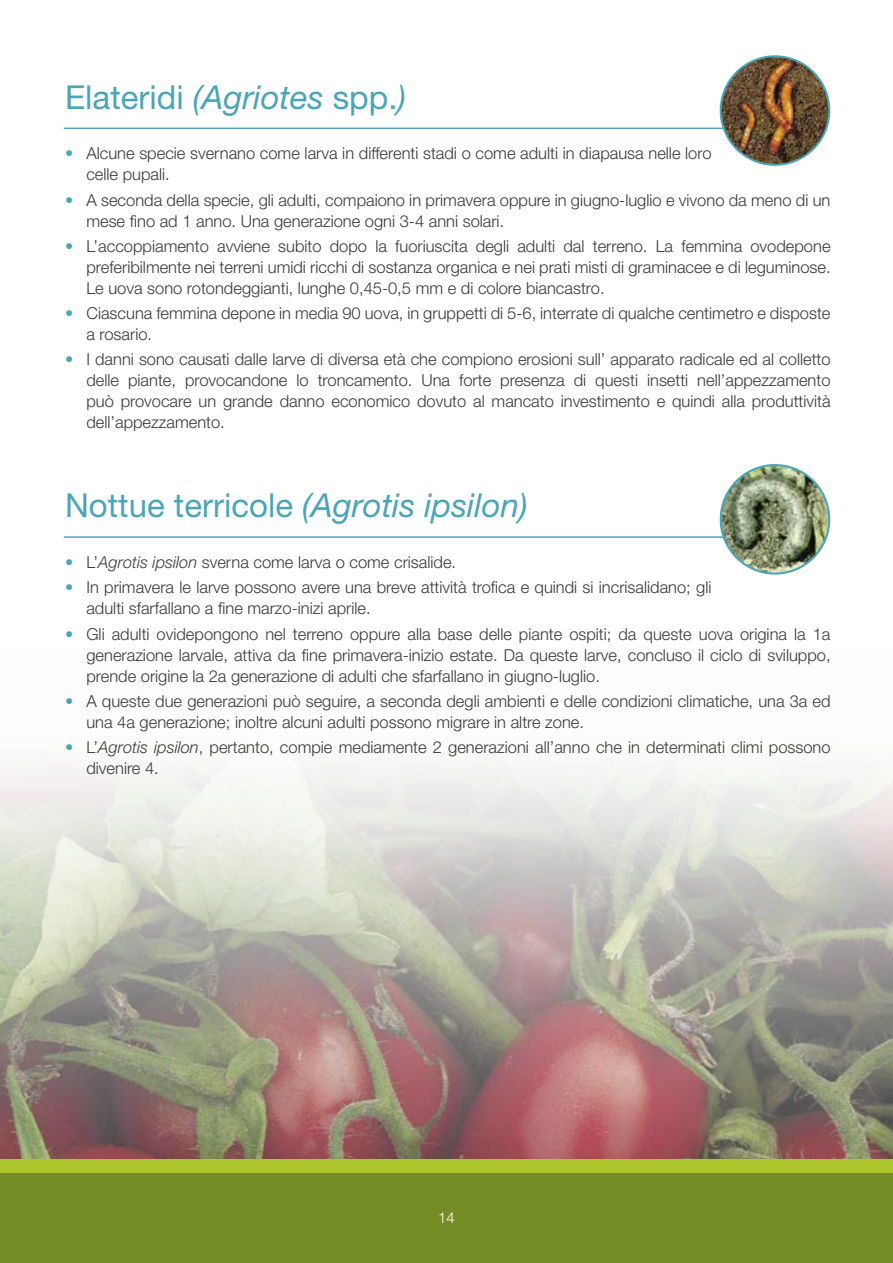
<style>
.page{position:relative;width:893px;height:1263px;background:#fff}
.page>*{position:absolute;margin:0;border:0;box-sizing:border-box;transform-origin:0 0}
.t1{font:italic 33px "Helvetica Neue LT Std";color:#4ba4b7}
.t2{font:33px "Helvetica Neue LT Std";color:#4ba4b7}
.t3{font:300 16.5px/21px "Helvetica Neue LT Std";color:#393939}
.t4{font:300 15px "Helvetica Neue LT Std";color:#fff}
.s1{font-style:italic}
.s2{color:#4ba4b7}
.s3{font-style:normal}
</style>
<div class="page">
<img style="left:0;top:764px;width:893px;height:395px">
<div style="left:0;top:1159px;width:893px;height:15px;background:#aec62e"></div>
<div style="left:0;top:1174px;width:893px;height:89px;background:#758d27"></div>
<hr style="left:64px;top:128px;width:711px;height:1px;background:#4ba4b7">
<img style="left:721px;top:56px;width:108px;height:109px;border-radius:54px">
<div style="left:720px;top:55px;width:110px;height:111px;border:2px solid #4ba4b7;border-radius:50%"></div>
<hr style="left:64px;top:536px;width:711px;height:2px;background:#4ba4b7">
<img style="left:721px;top:465px;width:108px;height:109px;border-radius:54px">
<div style="left:720px;top:464px;width:110px;height:111px;border:2px solid #4ba4b7;border-radius:50%"></div>
<h1 class="t2" style="left:65px;top:77px;width:342px">Elateridi <span class="s1">(Agriotes</span> spp.<span class="s1">)</span></h1>
<p class="t3" style="left:86px;top:143px;width:627px;text-indent:-21px"><span class="s2">•</span> Alcune specie svernano come larva in differenti stadi o come adulti in diapausa nelle loro celle pupali.</p>
<p class="t3" style="left:86px;top:189px;width:746px;text-indent:-21px"><span class="s2">•</span> A seconda della specie, gli adulti, compaiono in primavera oppure in giugno-luglio e vivono da meno di un mese fino ad 1 anno. Una generazione ogni 3-4 anni solari.</p>
<p class="t3" style="left:86px;top:235px;width:746px;text-align:justify;text-indent:-21px"><span class="s2">•</span> L’accoppiamento avviene subito dopo la fuoriuscita degli adulti dal terreno. La femmina ovodepone preferibilmente nei terreni umidi ricchi di sostanza organica e nei prati misti di graminacee e di leguminose.<br>Le uova sono rotondeggianti, lunghe 0,45-0,5 mm e di colore biancastro.</p>
<p class="t3" style="left:86px;top:302px;width:746px;text-indent:-21px"><span class="s2">•</span> Ciascuna femmina depone in media 90 uova, in gruppetti di 5-6, interrate di qualche centimetro e disposte a rosario.</p>
<p class="t3" style="left:86px;top:349px;width:746px;text-align:justify;text-indent:-21px"><span class="s2">•</span> I danni sono causati dalle larve di diversa età che compiono erosioni sull’ apparato radicale ed al colletto delle piante, provocandone lo troncamento. Una forte presenza di questi insetti nell’appezzamento può provocare un grande danno economico dovuto al mancato investimento e quindi alla produttività dell’appezzamento.</p>
<h1 class="t1" style="left:65px;top:486px;width:464px"><span class="s3">Nottue terricole</span> (Agrotis ipsilon)</h1>
<p class="t3" style="left:65px;top:551px;width:392px"><span class="s2">•</span> L’<span class="s1">Agrotis ipsilon</span> sverna come larva o come crisalide.</p>
<p class="t3" style="left:86px;top:577px;width:626px;text-indent:-21px"><span class="s2">•</span> In primavera le larve possono avere una breve attività trofica e quindi si incrisalidano; gli adulti sfarfallano a fine marzo-inizi aprile.</p>
<p class="t3" style="left:86px;top:623px;width:746px;text-align:justify;text-indent:-21px"><span class="s2">•</span> Gli adulti ovidepongono nel terreno oppure alla base delle piante ospiti; da queste uova origina la 1a generazione larvale, attiva da fine primavera-inizio estate. Da queste larve, concluso il ciclo di sviluppo, prende origine la 2a generazione di adulti che sfarfallano in giugno-luglio.</p>
<p class="t3" style="left:86px;top:690px;width:746px;text-indent:-21px"><span class="s2">•</span> A queste due generazioni può seguire, a seconda degli ambienti e delle condizioni climatiche, una 3a ed una 4a generazione; inoltre alcuni adulti possono migrare in altre zone.</p>
<p class="t3" style="left:86px;top:736px;width:746px;text-indent:-21px"><span class="s2">•</span> L’<span class="s1">Agrotis ipsilon</span>, pertanto, compie mediamente 2 generazioni all’anno che in determinati climi possono divenire 4.</p>
<p class="t4" style="left:438px;top:1209px;width:18px">14</p>
</div>
